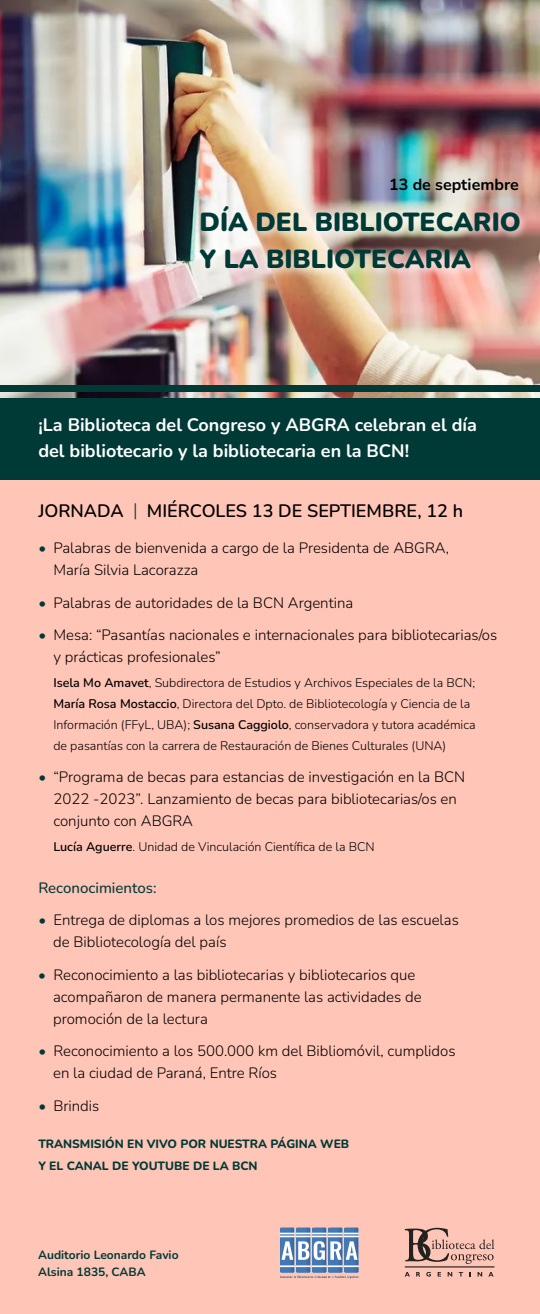
<style>
.page{position:relative;width:540px;height:1314px;background:#fff}
.page>*{position:absolute;margin:0;border:0;box-sizing:border-box;transform-origin:0 0}
.t1{font:900 26.1px/37.1px "Nunito";color:#003a37}
.t2{font:700 18px/26px "Nunito";color:#fff}
.t3{font:600 18px "Nunito";color:#000}
.t4{font:700 16px "Nunito";color:#000}
.t5{font:300 15px/22px "Nunito";color:#000}
.t6{font:500 15px "Nunito";color:#003a37}
.t7{font:300 12.5px/21px "Nunito";color:#000}
.t8{font:800 12px/22px "Nunito";color:#003a37}
.t9{font:700 12px/17px "Nunito";color:#003a37}
.s1{font-weight:300;color:#003a37}
.s2{color:#003a37}
.s3{font-weight:600}
</style>
<div class="page">
<div style="left:0;top:405px;width:540px;height:909px;background:#ffc5b7"></div>
<img style="left:0;top:0;width:540px;height:397px">
<img style="left:190px;top:198px;width:344px;height:92px">
<div style="left:0;top:386px;width:540px;height:6px;background:#003a37"></div>
<div style="left:0;top:398px;width:540px;height:82px;background:#003a37"></div>
<svg style="left:405px;top:1272px;width:5px;height:5px"></svg>
<svg style="left:416px;top:1272px;width:4px;height:5px"></svg>
<svg style="left:426px;top:1272px;width:5px;height:5px"></svg>
<svg style="left:438px;top:1272px;width:3px;height:5px"></svg>
<svg style="left:448px;top:1272px;width:4px;height:5px"></svg>
<svg style="left:459px;top:1272px;width:4px;height:5px"></svg>
<svg style="left:478px;top:1272px;width:4px;height:5px"></svg>
<svg style="left:488px;top:1272px;width:6px;height:5px"></svg>
<hr style="left:405px;top:1266px;width:90px;height:2px;background:#222220">
<svg style="left:405px;top:1228px;width:89px;height:36px"></svg>
<img style="left:279px;top:1227px;width:80px;height:52px">
<p class="t4" style="left:389px;top:173px;width:131px">13 de septiembre</p>
<h1 class="t1" style="left:200px;top:202px;width:323px">DÍA DEL BIBLIOTECARIO<br>Y LA BIBLIOTECARIA</h1>
<p class="t2" style="left:38px;top:412px;width:440px">¡La Biblioteca del Congreso y ABGRA celebran el día del bibliotecario y la bibliotecaria en la BCN!</p>
<p class="t3" style="left:38px;top:499px;width:426px">JORNADA <span class="s1">|</span> MIÉRCOLES 13 DE SEPTIEMBRE, 12 h</p>
<p class="t5" style="left:53px;top:537px;width:397px;text-indent:-15px"><span class="s2">•</span> Palabras de bienvenida a cargo de la Presidenta de ABGRA,<br>María Silvia Lacorazza</p>
<p class="t5" style="left:38px;top:591px;width:316px"><span class="s2">•</span> Palabras de autoridades de la BCN Argentina</p>
<p class="t5" style="left:53px;top:624px;width:445px;text-indent:-15px"><span class="s2">•</span> Mesa: “Pasantías nacionales e internacionales para bibliotecarias/os y prácticas profesionales”</p>
<p class="t7" style="left:53px;top:672px;width:424px"><span class="s3">Isela Mo Amavet</span>, Subdirectora de Estudios y Archivos Especiales de la BCN; <span class="s3">María Rosa Mostaccio</span>, Directora del Dpto. de Bibliotecología y Ciencia de la Información (FFyL, UBA); <span class="s3">Susana Caggiolo</span>, conservadora y tutora académica de pasantías con la carrera de Restauración de Bienes Culturales (UNA)</p>
<p class="t5" style="left:53px;top:766px;width:413px;text-indent:-15px"><span class="s2">•</span> “Programa de becas para estancias de investigación en la BCN<br>2022 -2023”. Lanzamiento de becas para bibliotecarias/os en conjunto con ABGRA</p>
<p class="t7" style="left:53px;top:836px;width:323px"><span class="s3">Lucía Aguerre</span>. Unidad de Vinculación Científica de la BCN</p>
<p class="t6" style="left:38px;top:877px;width:120px">Reconocimientos:</p>
<p class="t5" style="left:53px;top:909px;width:407px;text-indent:-15px"><span class="s2">•</span> Entrega de diplomas a los mejores promedios de las escuelas de Bibliotecología del país</p>
<p class="t5" style="left:53px;top:963px;width:370px;text-indent:-15px"><span class="s2">•</span> Reconocimiento a las bibliotecarias y bibliotecarios que acompañaron de manera permanente las actividades de promoción de la lectura</p>
<p class="t5" style="left:53px;top:1040px;width:404px;text-indent:-15px"><span class="s2">•</span> Reconocimiento a los 500.000 km del Bibliomóvil, cumplidos en la ciudad de Paraná, Entre Ríos</p>
<p class="t5" style="left:38px;top:1094px;width:63px"><span class="s2">•</span> Brindis</p>
<p class="t8" style="left:38px;top:1133px;width:312px">TRANSMISIÓN EN VIVO POR NUESTRA PÁGINA WEB<br>Y EL CANAL DE YOUTUBE DE LA BCN</p>
<p class="t9" style="left:38px;top:1246px;width:142px">Auditorio Leonardo Favio<br>Alsina 1835, CABA</p>
</div>
